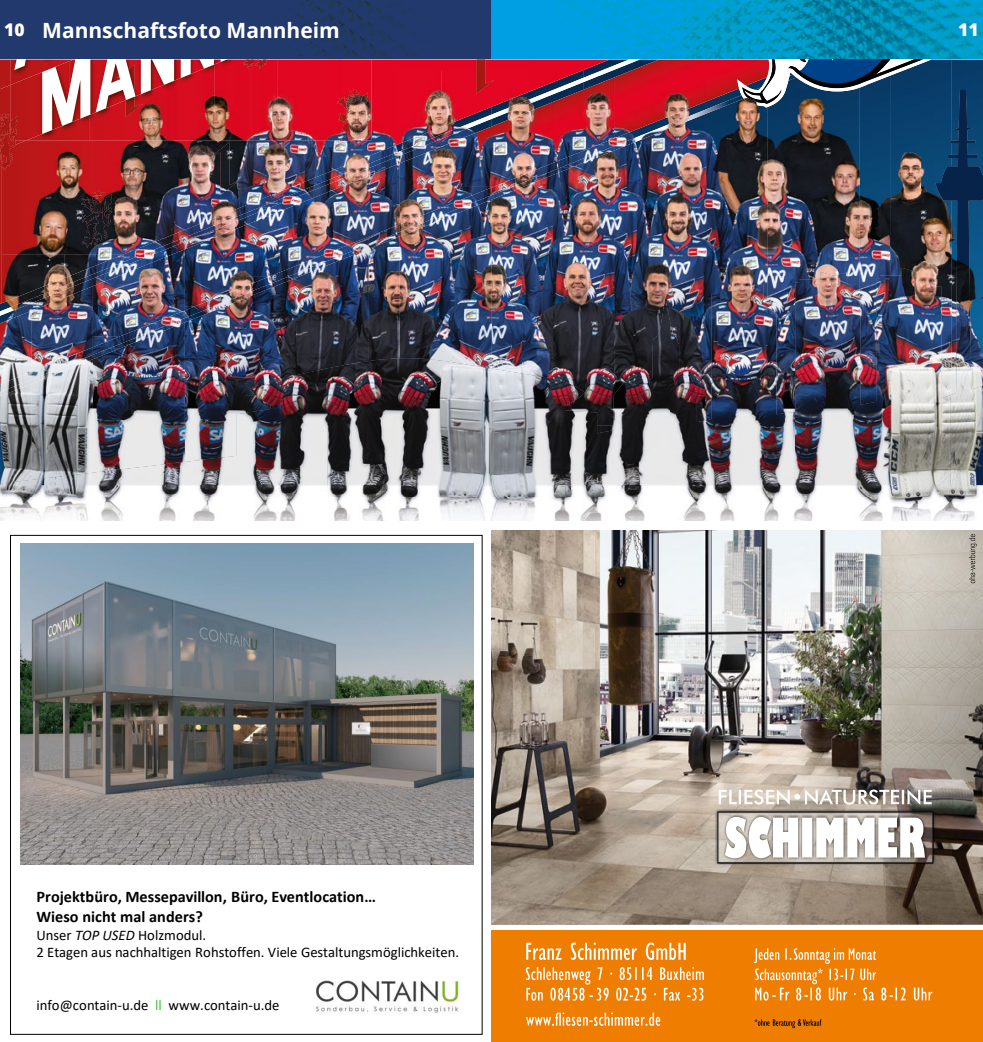
<style>
.page{position:relative;width:983px;height:1042px;background:#fff}
.page>*{position:absolute;margin:0;border:0;box-sizing:border-box;transform-origin:0 0}
.t1{font:italic 71.58px/69.6px "Predator 0316 Sans Regular";color:#fff}
.t2{font:700 21px "Open Sans";color:#fff}
.t3{font:800 17.5px "Open Sans";color:#fff}
.t4{font:700 16.28px/19.6px "Calibri";color:#000}
.t5{font:14.7px/17.7px "Calibri";color:#000}
.s1{font-weight:800;font-size:17.5px}
.s2{font-style:italic}
.s3{color:#3c3}
</style>
<div class="page">
<img style="left:0;top:0;width:982px;height:60px">
<svg style="left:327px;top:368px;width:156px;height:117px;background:#787377"></svg>
<img style="left:0;top:485px;width:982px;height:12px">
<img style="left:971px;top:60px;width:11px;height:236px">
<img style="left:859px;top:107px;width:30px;height:165px">
<img style="left:920px;top:107px;width:30px;height:161px">
<img style="left:767px;top:107px;width:92px;height:176px">
<img style="left:889px;top:107px;width:31px;height:161px">
<img style="left:706px;top:102px;width:61px;height:181px">
<img style="left:614px;top:127px;width:92px;height:240px">
<img style="left:491px;top:212px;width:31px;height:155px">
<img style="left:553px;top:163px;width:61px;height:204px">
<img style="left:522px;top:187px;width:31px;height:180px">
<img style="left:338px;top:273px;width:30px;height:85px">
<img style="left:399px;top:212px;width:92px;height:153px">
<img style="left:368px;top:249px;width:31px;height:109px">
<img style="left:246px;top:277px;width:92px;height:119px">
<img style="left:185px;top:318px;width:61px;height:138px">
<img style="left:93px;top:347px;width:92px;height:109px">
<img style="left:32px;top:372px;width:61px;height:84px">
<img style="left:0;top:396px;width:32px;height:60px">
<img style="left:483px;top:365px;width:8px;height:2px">
<img style="left:0;top:60px;width:11px;height:25px">
<div style="left:371px;top:60px;width:188px;height:10px;background:#e40523"></div>
<img style="left:347px;top:70px;width:94px;height:92px">
<img style="left:441px;top:70px;width:94px;height:56px">
<img style="left:535px;top:70px;width:24px;height:17px">
<img style="left:0;top:170px;width:1px;height:128px">
<img style="left:1px;top:140px;width:189px;height:114px">
<img style="left:190px;top:140px;width:94px;height:84px">
<img style="left:284px;top:140px;width:63px;height:47px">
<img style="left:1px;top:254px;width:63px;height:44px">
<img style="left:64px;top:254px;width:29px;height:14px">
<img style="left:950px;top:89px;width:31px;height:396px">
<img style="left:935px;top:141px;width:15px;height:59px">
<svg style="left:981px;top:172px;width:1px;height:28px"></svg>
<img style="left:794px;top:272px;width:93px;height:213px">
<img style="left:887px;top:268px;width:63px;height:217px">
<img style="left:981px;top:296px;width:1px;height:189px">
<img style="left:638px;top:296px;width:32px;height:189px">
<img style="left:701px;top:283px;width:93px;height:202px">
<img style="left:669px;top:321px;width:32px;height:164px">
<img style="left:327px;top:358px;width:156px;height:10px">
<img style="left:234px;top:368px;width:93px;height:117px">
<img style="left:483px;top:367px;width:156px;height:118px">
<img style="left:0;top:456px;width:234px;height:29px">
<img style="left:212px;top:143px;width:26px;height:52px">
<img style="left:476px;top:60px;width:18px;height:34px">
<img style="left:90px;top:191px;width:22px;height:22px">
<img style="left:338px;top:140px;width:23px;height:7px">
<img style="left:0;top:145px;width:15px;height:25px">
<img style="left:706px;top:60px;width:18px;height:37px">
<img style="left:614px;top:60px;width:92px;height:67px">
<img style="left:552px;top:77px;width:62px;height:80px">
<img style="left:460px;top:102px;width:93px;height:81px">
<svg style="left:705px;top:97px;width:6px;height:5px"></svg>
<img style="left:399px;top:139px;width:62px;height:78px">
<img style="left:338px;top:167px;width:61px;height:77px">
<img style="left:552px;top:157px;width:9px;height:6px">
<img style="left:246px;top:188px;width:92px;height:89px">
<img style="left:185px;top:229px;width:61px;height:59px">
<img style="left:399px;top:217px;width:11px;height:7px">
<img style="left:93px;top:249px;width:92px;height:87px">
<svg style="left:306px;top:220px;width:38px;height:49px"></svg>
<img style="left:31px;top:286px;width:62px;height:80px">
<img style="left:246px;top:276px;width:14px;height:10px">
<img style="left:0;top:316px;width:32px;height:62px">
<svg style="left:176px;top:268px;width:31px;height:42px"></svg>
<img style="left:93px;top:336px;width:16px;height:11px">
<img style="left:31px;top:366px;width:3px;height:6px">
<img style="left:559px;top:60px;width:80px;height:27px">
<img style="left:463px;top:101px;width:62px;height:29px">
<img style="left:525px;top:87px;width:46px;height:18px">
<img style="left:409px;top:126px;width:55px;height:22px">
<img style="left:309px;top:163px;width:62px;height:29px">
<img style="left:371px;top:147px;width:49px;height:20px">
<img style="left:259px;top:187px;width:50px;height:21px">
<img style="left:155px;top:224px;width:62px;height:30px">
<img style="left:217px;top:207px;width:53px;height:22px">
<img style="left:108px;top:249px;width:47px;height:19px">
<img style="left:34px;top:268px;width:86px;height:30px">
<img style="left:0;top:298px;width:45px;height:18px">
<img style="left:711px;top:85px;width:13px;height:22px">
<img style="left:614px;top:121px;width:61px;height:30px">
<img style="left:675px;top:107px;width:47px;height:19px">
<img style="left:561px;top:146px;width:53px;height:21px">
<img style="left:460px;top:183px;width:62px;height:29px">
<img style="left:522px;top:167px;width:50px;height:20px">
<img style="left:410px;top:207px;width:51px;height:21px">
<img style="left:307px;top:244px;width:62px;height:29px">
<img style="left:368px;top:227px;width:54px;height:22px">
<img style="left:260px;top:269px;width:47px;height:19px">
<img style="left:184px;top:288px;width:87px;height:30px">
<img style="left:109px;top:318px;width:87px;height:30px">
<img style="left:34px;top:348px;width:87px;height:30px">
<img style="left:0;top:378px;width:45px;height:18px">
<svg style="left:724px;top:60px;width:247px;height:47px;background:#445271"></svg>
<img style="left:0;top:85px;width:14px;height:61px">
<img style="left:0;top:113px;width:10px;height:22px">
<img style="left:0;top:497px;width:977px;height:24px">
<img style="left:215px;top:60px;width:156px;height:80px">
<img style="left:152px;top:75px;width:63px;height:65px">
<img style="left:89px;top:97px;width:63px;height:43px">
<img style="left:70px;top:123px;width:19px;height:17px">
<img style="left:346px;top:89px;width:22px;height:22px">
<img style="left:126px;top:97px;width:17px;height:20px">
<img style="left:243px;top:60px;width:24px;height:9px">
<img style="left:11px;top:60px;width:58px;height:1px">
<img style="left:129px;top:60px;width:59px;height:37px">
<img style="left:69px;top:60px;width:60px;height:53px">
<img style="left:11px;top:61px;width:59px;height:79px">
<img style="left:188px;top:60px;width:38px;height:15px">
<img style="left:69px;top:113px;width:26px;height:10px">
<img style="left:117px;top:65px;width:17px;height:35px">
<img style="left:11px;top:116px;width:6px;height:24px">
<img style="left:20px;top:544px;width:453px;height:320px">
<img style="left:316px;top:980px;width:144px;height:34px">
<div style="left:491px;top:930px;width:491px;height:112px;background:#ef7d00"></div>
<img style="left:491px;top:531px;width:491px;height:393px">
<svg style="left:724px;top:817px;width:200px;height:41px"></svg>
<svg style="left:718px;top:789px;width:213px;height:16px"></svg>
<svg style="left:525px;top:967px;width:178px;height:34px"></svg>
<svg style="left:526px;top:942px;width:159px;height:18px"></svg>
<svg style="left:754px;top:948px;width:178px;height:52px"></svg>
<svg style="left:526px;top:1012px;width:134px;height:14px"></svg>
<svg style="left:754px;top:1019px;width:67px;height:9px"></svg>
<svg style="left:968px;top:534px;width:8px;height:49px"></svg>
<h1 class="t1" style="left:-11px;top:12px;width:280px;rotate:-22deg">AD<br>MANNHE</h1>
<h2 class="t2" style="left:4px;top:15px;width:337px"><span class="s1">10</span> Mannschaftsfoto Mannheim</h2>
<p class="t3" style="left:957px;top:17px;width:22px">11</p>
<p class="t4" style="left:37px;top:887px;width:341px">Projektbüro, Messepavillon, Büro, Eventlocation…<br>Wieso nicht mal anders?</p>
<p class="t5" style="left:37px;top:925px;width:424px">Unser <span class="s2">TOP USED</span> Holzmodul.<br>2 Etagen aus nachhaltigen Rohstoffen. Viele Gestaltungsmöglichkeiten.</p>
<p class="t5" style="left:37px;top:996px;width:244px">info@contain-u.de <span class="s3">ll</span> www.contain-u.de</p>
</div>
